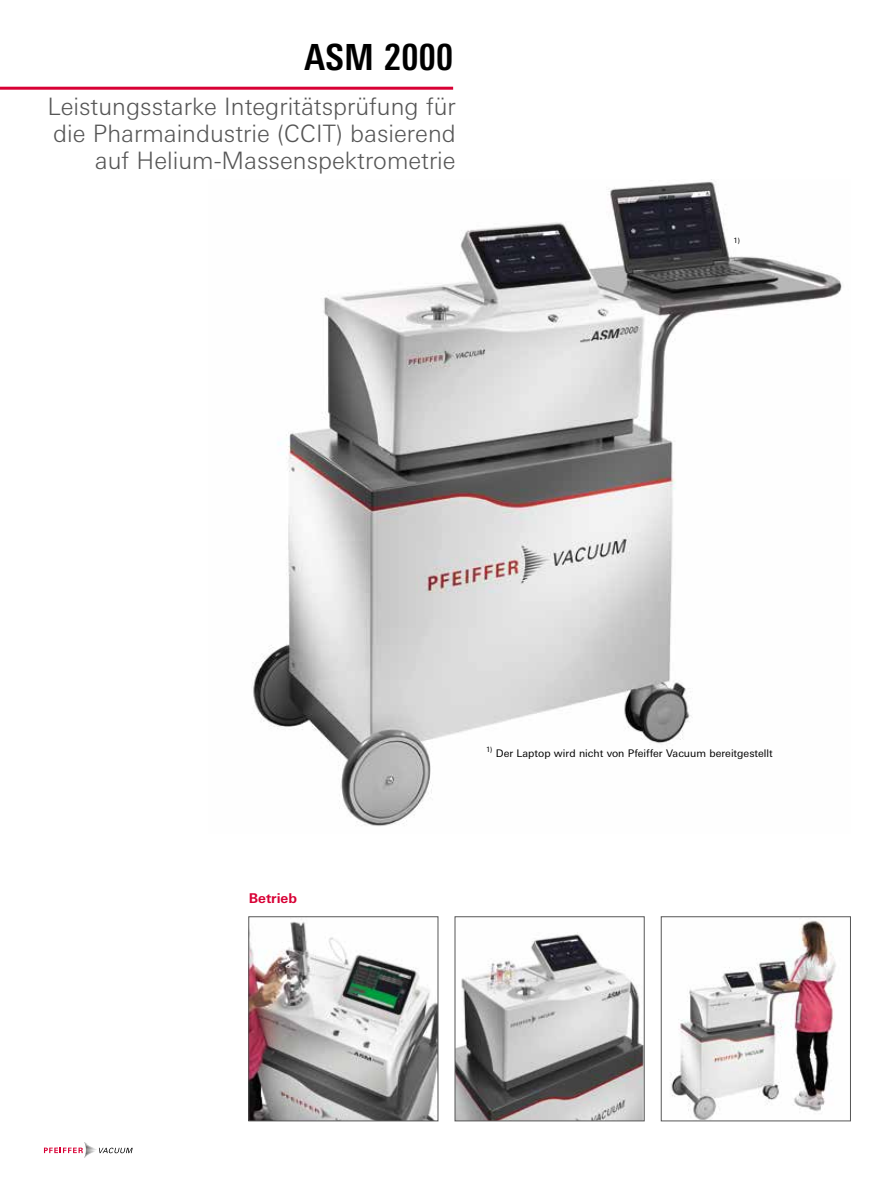
<style>
.page{position:relative;width:893px;height:1191px;background:#fff}
.page>*{position:absolute;margin:0;border:0;box-sizing:border-box;transform-origin:0 0}
.t1{font:700 condensed 36px "Univers Next Pro";letter-spacing:.01em;color:#000}
.t2{font:300 24px/27px "Univers Next W1 G";color:#565656;text-align:right}
.t3{font:700 13.5px "Univers Next W1 G";color:#d80035}
.t4{font:10.5px "Univers Next W1 G";color:#000}
.t5{font:7.35px "Univers Next W1 G";color:#000}
</style>
<div class="page">
<hr style="left:0;top:87px;width:453px;height:3px;background:#d80035">
<svg style="left:44px;top:1142px;width:89px;height:15px"></svg>
<img style="left:250px;top:919px;width:186px;height:200px">
<div style="left:248px;top:916px;width:190px;height:205px;border:1px solid #565656"></div>
<img style="left:457px;top:932px;width:186px;height:187px">
<div style="left:455px;top:916px;width:190px;height:205px;border:1px solid #565656"></div>
<img style="left:670px;top:920px;width:166px;height:199px">
<div style="left:661px;top:916px;width:190px;height:205px;border:1px solid #565656"></div>
<img style="left:252px;top:182px;width:590px;height:644px">
<h1 class="t1" style="left:305px;top:35px;width:150px">ASM 2000</h1>
<p class="t2" style="left:47px;top:93px;width:410px">Leistungsstarke Integritätsprüfung für die Pharmaindustrie (CCIT) basierend auf Helium-Massenspektrometrie</p>
<p class="t5" style="left:734px;top:236px;width:8px">1)</p>
<p class="t3" style="left:249px;top:890px;width:50px">Betrieb</p>
<p class="t4" style="left:486px;top:746px;width:288px"><sup>1)</sup> Der Laptop wird nicht von Pfeiffer Vacuum bereitgestellt</p>
</div>
